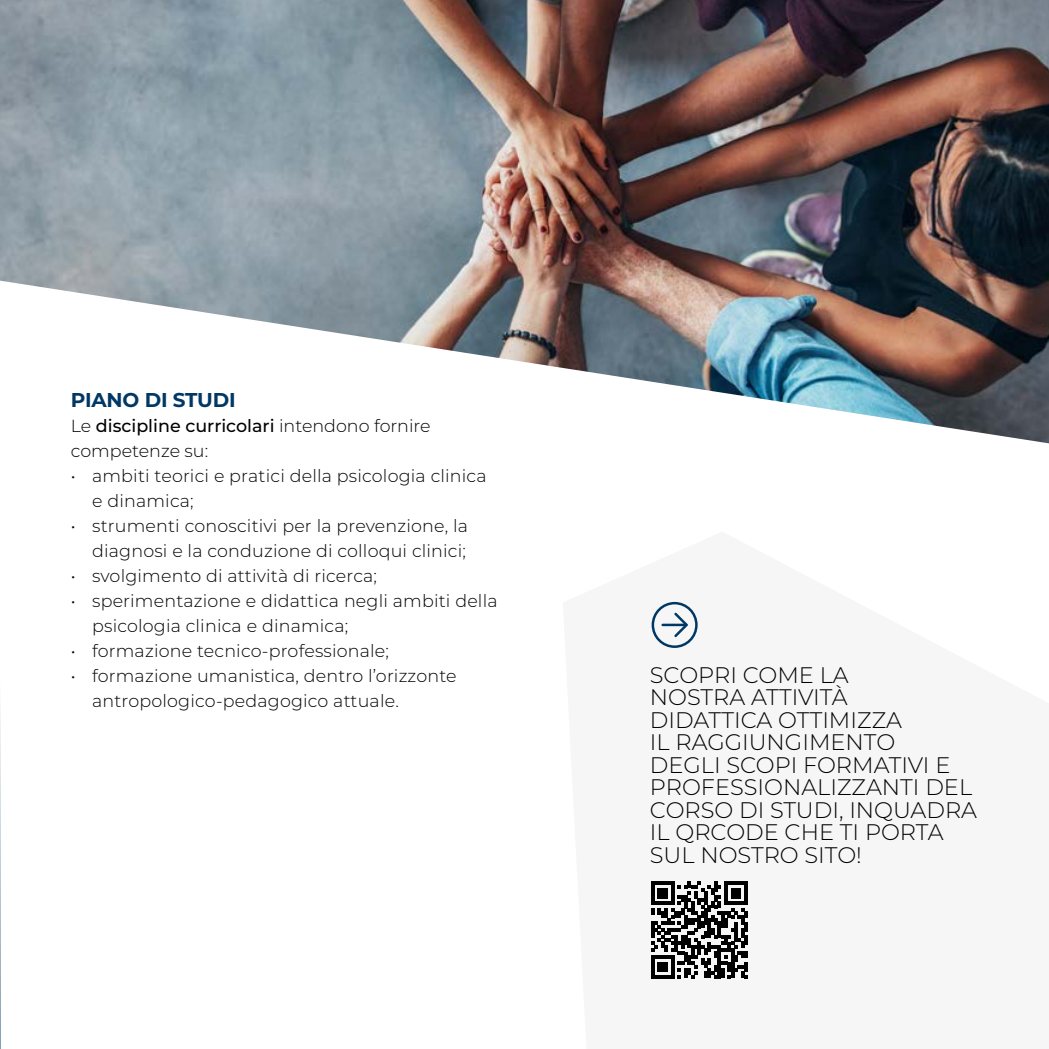
<style>
.page{position:relative;width:1049px;height:1049px;background:#fff}
.page>*{position:absolute;margin:0;border:0;box-sizing:border-box;transform-origin:0 0}
.t1{font:300 22.5px/22.5px "Montserrat";color:#000}
.t2{font:700 20px "Montserrat";letter-spacing:-.01em;color:#003865}
.t3{font:300 17.5px/25px "Montserrat";letter-spacing:.01em;color:#000}
.s1{font-weight:500}
</style>
<div class="page">
<hr style="left:0;top:676px;width:1px;height:373px;background:#003865">
<img style="left:0;top:0;width:1049px;height:443px">
<div style="left:652px;top:602px;width:46px;height:46px;border:2px solid #003865;border-radius:50%"></div>
<hr style="left:663px;top:624px;width:23px;height:2px;background:#003865">
<svg style="left:672px;top:610px;width:18px;height:29px"></svg>
<svg style="left:651px;top:881px;width:96px;height:97px"></svg>
<p class="t2" style="left:71px;top:386px;width:166px">PIANO DI STUDI</p>
<p class="t3" style="left:71px;top:413px;width:361px">Le <span class="s1">discipline curricolari</span> intendono fornire competenze su:</p>
<p class="t3" style="left:92px;top:463px;width:396px;text-indent:-21px">• ambiti teorici e pratici della psicologia clinica e dinamica;</p>
<p class="t3" style="left:71px;top:513px;width:399px;text-align:right">• strumenti conoscitivi per la prevenzione, la diagnosi e la conduzione di colloqui clinici;</p>
<p class="t3" style="left:71px;top:563px;width:308px">• svolgimento di attività di ricerca;</p>
<p class="t3" style="left:92px;top:588px;width:407px;text-indent:-21px">• sperimentazione e didattica negli ambiti della psicologia clinica e dinamica;</p>
<p class="t3" style="left:71px;top:638px;width:320px">• formazione tecnico-professionale;</p>
<p class="t3" style="left:92px;top:663px;width:366px;text-indent:-21px">• formazione umanistica, dentro l’orizzonte antropologico-pedagogico attuale.</p>
<p class="t1" style="left:650px;top:663px;width:329px">SCOPRI COME LA<br>NOSTRA ATTIVITÀ<br>DIDATTICA OTTIMIZZA<br>IL RAGGIUNGIMENTO<br>DEGLI SCOPI FORMATIVI E<br>PROFESSIONALIZZANTI DEL<br>CORSO DI STUDI, INQUADRA<br>IL QRCODE CHE TI PORTA<br>SUL NOSTRO SITO!</p>
</div>
